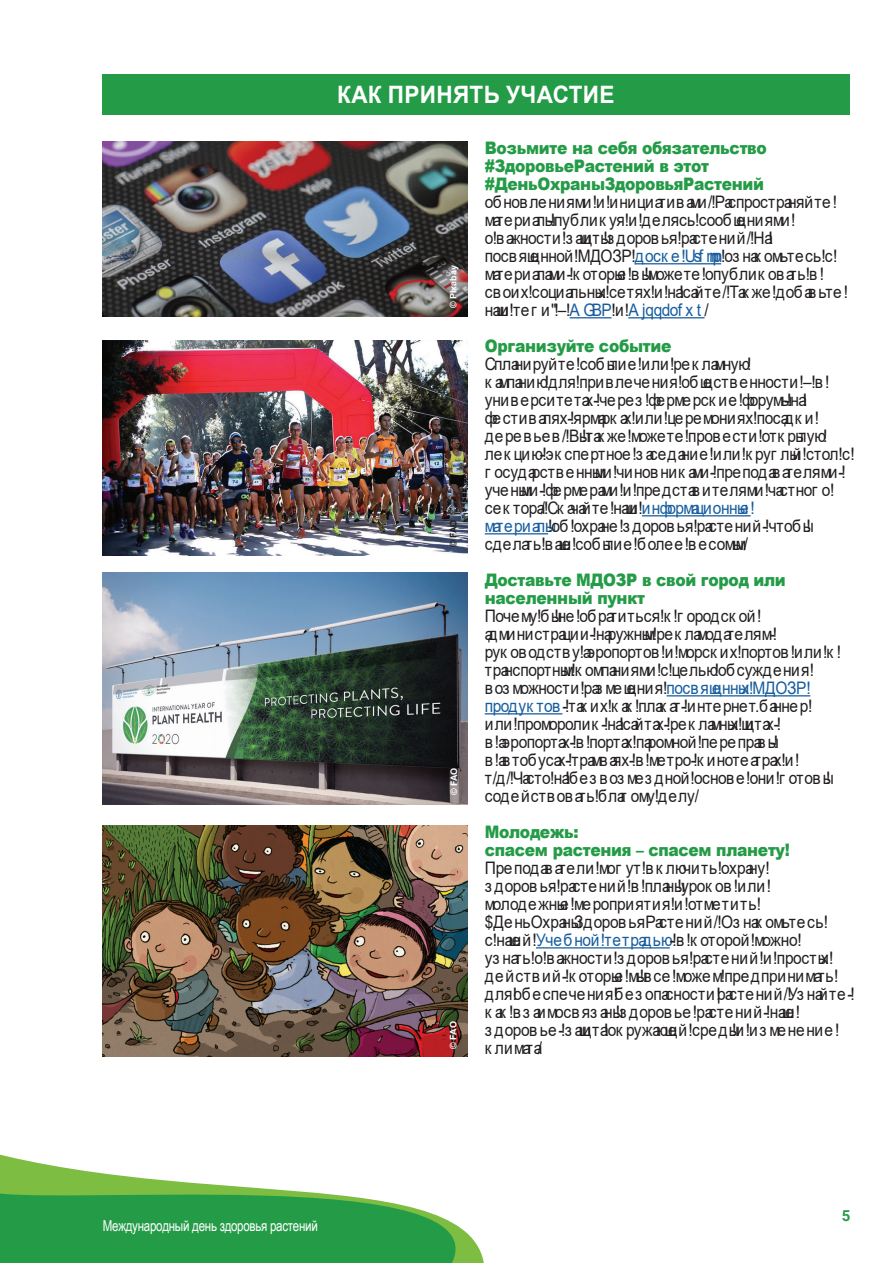
<style>
.page{position:relative;width:893px;height:1263px;background:#fff}
.page>*{position:absolute;margin:0;border:0;box-sizing:border-box;transform-origin:0 0}
.t1{font:700 24px "Arial";letter-spacing:.015em;color:#fff;scale:.94 1}
.t2{font:17.25px/18px "Arial";letter-spacing:-.02em;color:#231f20;scale:.9 1}
.t3{font:900 17.25px/18px "Arial";letter-spacing:-.02em;color:#249b47;scale:.9 1}
.t4{font:15px "Arial Narrow";letter-spacing:-.02em;color:#fff;scale:.94 1}
.t5{font:700 15px "Roboto";color:#249b47}
.t6{font:700 9px "Arial";color:#fff}
.t7{font:700 9px "Arial";color:#231f20}
.s1{color:#175d9e}
</style>
<div class="page">
<svg style="left:0;top:1159px;width:484px;height:104px;fill:#249b47"></svg>
<hr style="left:635px;top:263px;width:86px;height:1px;background:#175d9e">
<hr style="left:570px;top:317px;width:41px;height:1px;background:#175d9e">
<hr style="left:628px;top:317px;width:76px;height:1px;background:#175d9e">
<hr style="left:642px;top:515px;width:109px;height:1px;background:#175d9e">
<hr style="left:485px;top:533px;width:63px;height:1px;background:#175d9e">
<hr style="left:667px;top:695px;width:143px;height:1px;background:#175d9e">
<hr style="left:485px;top:713px;width:77px;height:1px;background:#175d9e">
<hr style="left:536px;top:947px;width:134px;height:1px;background:#175d9e">
<div style="left:102px;top:74px;width:748px;height:41px;background:#249b47"></div>
<img style="left:102px;top:826px;width:366px;height:231px">
<img style="left:102px;top:141px;width:366px;height:176px">
<img style="left:102px;top:340px;width:366px;height:216px">
<img style="left:102px;top:573px;width:366px;height:231px">
<h1 class="t1" style="left:337px;top:78px;width:296px">КАК ПРИНЯТЬ УЧАСТИЕ</h1>
<p class="t6" style="left:447px;top:308px;width:45px;rotate:-90deg">© Pixabay</p>
<p class="t7" style="left:447px;top:547px;width:29px;rotate:-90deg">© FAO</p>
<p class="t6" style="left:448px;top:795px;width:29px;rotate:-90deg">© FAO</p>
<p class="t6" style="left:447px;top:1049px;width:29px;rotate:-90deg">© FAO</p>
<p class="t3" style="left:485px;top:138px;width:315px">Возьмите на себя обязательство #ЗдоровьеРастений в этот #ДеньОхраныЗдоровьяРастений</p>
<p class="t2" style="left:485px;top:193px;width:398px">ОБНОВЛЕНИЯМИ И ИНИЦИАТИВАМИ. РАСПРОСТРАНЯЙТЕ МАТЕРИАЛЫ, ПУБЛИК УЯ И ДЕЛЯСЬ СООБЩЕНИЯМИ<br>О ВАЖНОСТИ З АЩИТЫЗ ДОРОВЬЯ РАСТЕНИЙ. НА ПОСВЯЩЕННОЙ МДОЗР <span class="s1">ДОСК Е TRE LLO</span> ОЗ НАК ОМЬТЕСЬ С МАТЕРИАЛАМИ, К ОТОРЫЕ ВЫМОЖЕТЕ ОПУБЛИК ОВАТЬ В СВОИХ СОЦИАЛЬНЫХ СЕТЯХ И НАСАЙТЕ. ТАК ЖЕ ДОБАВЬТЕ НАШИ ТЕГ И! – <span class="s1">@ FAO</span> И <span class="s1">@ IPPCNE W S</span> .</p>
<p class="t3" style="left:485px;top:336px;width:209px">Организуйте событие</p>
<p class="t2" style="left:485px;top:355px;width:407px">СПЛАНИРУЙТЕ СОБЫТИЕ ИЛИ РЕК ЛАМНУЮ<br>К АМПАНИЮ ДЛЯ ПРИВЛЕЧЕНИЯ ОБЩЕСТВЕННОСТИ – В УНИВЕРСИТЕТАХ, ЧЕРЕЗ ФЕРМЕРСК ИЕ ФОРУМЫ, НА ФЕСТИВАЛЯХ, ЯРМАРК АХ ИЛИ ЦЕРЕМОНИЯХ ПОСАДК И ДЕРЕВЬЕВ. ВЫТАК ЖЕ МОЖЕТЕ ПРОВЕСТИ ОТК РЫТУЮ ЛЕК ЦИЮ, ЭК СПЕРТНОЕ З АСЕДАНИЕ ИЛИ К РУГ ЛЫЙ СТОЛ С Г ОСУДАРСТВЕННЫМИ ЧИНОВНИК АМИ, ПРЕПОДАВАТЕЛЯМИ, УЧЕНЫМИ, ФЕРМЕРАМИ И ПРЕДСТАВИТЕЛЯМИ ЧАСТНОГ О СЕК ТОРА. СК АЧАЙТЕ НАШИ <span class="s1">ИНФОРМАЦИОННЫЕ<br>МАТЕРИАЛЫ</span>ОБ ОХРАНЕ З ДОРОВЬЯ РАСТЕНИЙ, ЧТОБЫ СДЕЛАТЬ ВАШЕ СОБЫТИЕ БОЛЕЕ ВЕСОМЫМ.</p>
<p class="t3" style="left:485px;top:570px;width:336px">Доставьте МДОЗР в свой город или населенный пункт</p>
<p class="t2" style="left:485px;top:607px;width:389px">ПОЧЕМУ БЫНЕ ОБРАТИТЬСЯ К Г ОРОДСК ОЙ АДМИНИСТРАЦИИ, НАРУЖНЫМ РЕК ЛАМОДАТЕЛЯМ,<br>РУК ОВОДСТВУ АЭРОПОРТОВ И МОРСК ИХ ПОРТОВ ИЛИ К ТРАНСПОРТНЫМ К ОМПАНИЯМИ С ЦЕЛЬЮ ОБСУЖДЕНИЯ ВОЗ МОЖНОСТИ РАЗ МЕЩЕНИЯ <span class="s1">ПОСВЯЩЕННЫХ МДОЗР ПРОДУК ТОВ</span>, ТАК ИХ К АК ПЛАК АТ, ИНТЕРНЕТ-БАННЕР ИЛИ ПРОМОРОЛИК , НАСАЙТАХ, РЕК ЛАМНЫХ ЩИТАХ,<br>В АЭРОПОРТАХ, В ПОРТАХ ПАРОМНОЙ ПЕРЕПРАВ Ы,<br>В АВТОБУСАХ, ТРАМВАЯХ, В МЕТРО, К ИНОТЕАТРАХ И<br>Т.Д. ЧАСТО НАБЕЗ ВОЗ МЕЗ ДНОЙ ОСНОВЕ ОНИ Г ОТОВЫ СОДЕЙСТВОВАТЬ БЛАГ ОМУ ДЕЛУ.</p>
<p class="t3" style="left:485px;top:822px;width:341px">Молодежь:<br>спасем растения – спасем планету!</p>
<p class="t2" style="left:485px;top:859px;width:410px">ПРЕПОДАВАТЕЛИ МОГ УТ ВК ЛЮЧИТЬ ОХРАНУ<br>З ДОРОВЬЯ РАСТЕНИЙ В ПЛАНЫУРОК ОВ ИЛИ МОЛОДЕЖНЫЕ МЕРОПРИЯТИЯ И ОТМЕТИТЬ #ДЕНЬОХРАНЫЗДОРОВЬЯРАСТЕНИЙ. ОЗ НАК ОМЬТЕСЬ<br>С НАШЕЙ <span class="s1">УЧЕБНОЙ ТЕТРАДЬЮ</span>, В К ОТОРОЙ МОЖНО<br>УЗ НАТЬ О ВАЖНОСТИ З ДОРОВЬЯ РАСТЕНИЙ И ПРОСТЫХ ДЕЙСТВ ИЙ, К ОТОРЫЕ МЫВСЕ МОЖЕМ ПРЕДПРИНИМАТЬ ДЛЯ ОБЕСПЕЧЕНИЯ БЕЗ ОПАСНОСТИ РАСТЕНИЙ. УЗ НАЙТЕ, К АК ВЗ АИМОСВЯЗ АНЫЗ ДОРОВЬЕ РАСТЕНИЙ, НАШЕ<br>З ДОРОВ ЬЕ, З АЩИТАОК РУЖАЮЩЕЙ СРЕДЫИ ИЗ МЕНЕНИЕ<br>К ЛИМАТА.</p>
<p class="t4" style="left:103px;top:1214px;width:230px">Международный день здоровья растений</p>
<p class="t5" style="left:842px;top:1205px;width:10px">5</p>
</div>
